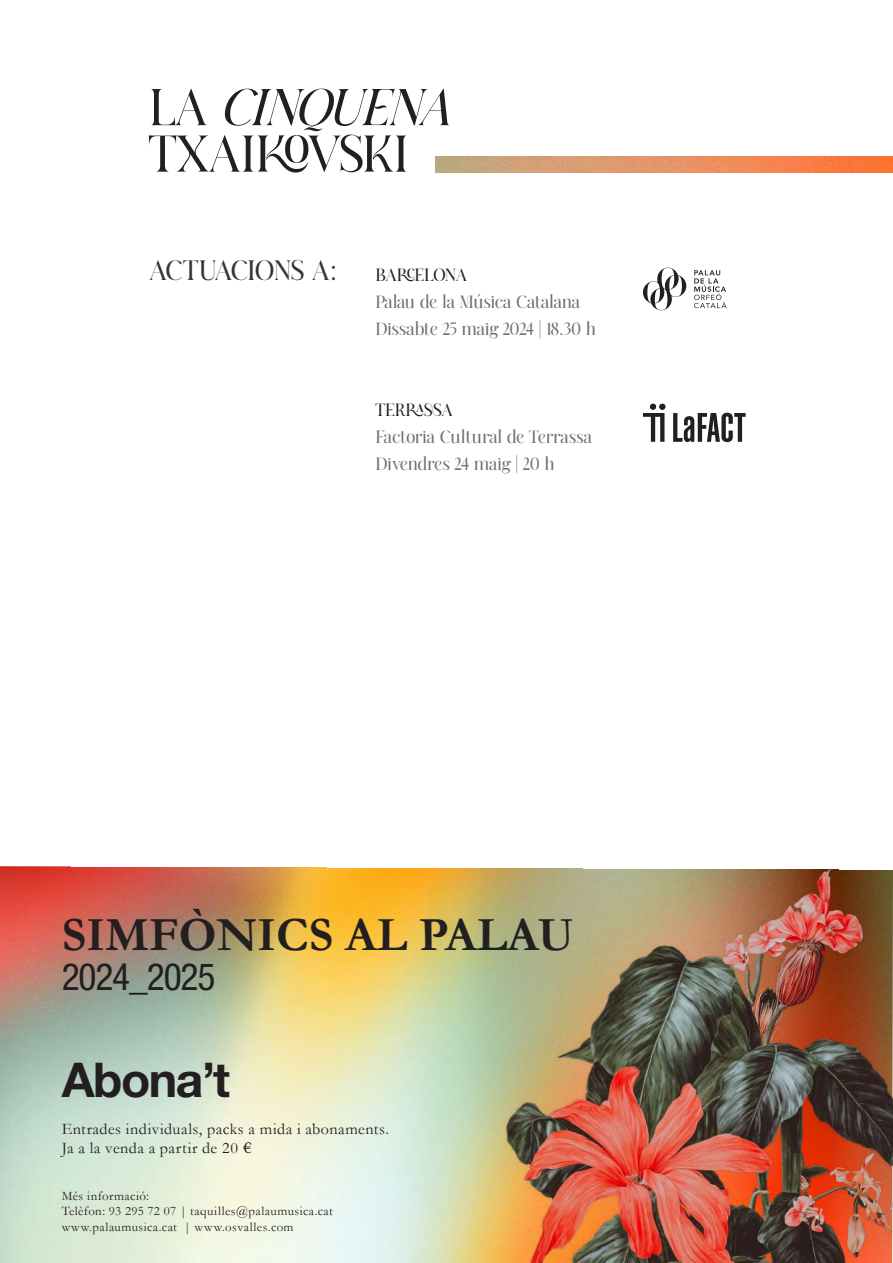
<style>
.page{position:relative;width:893px;height:1263px;background:#fff}
.page>*{position:absolute;margin:0;border:0;box-sizing:border-box;transform-origin:0 0}
.t1{font:52.5px/46.5px "Mitreba";letter-spacing:-.02em;color:#231f20}
.t2{font:700 48px "Garamond";color:#231f20}
.t3{font:700 48px "Helvetica Neue LT Std";letter-spacing:-.03em;color:#231f20}
.t4{font:condensed 37.5px "Helvetica Neue LT Std";letter-spacing:-.03em;color:#231f20}
.t5{font:28.5px "Mitreba";letter-spacing:-.05em;color:#353437}
.t6{font:18px/27px "Mitreba";letter-spacing:-.03em;color:#6c6d70}
.t7{font:18px "Mitreba";letter-spacing:-.02em;color:#231f20}
.t8{font:16.2px/19.5px "Garamond";letter-spacing:.025em;color:#231f20}
.t9{font:12.9px/15.6px "Garamond";letter-spacing:.03em;color:#231f20}
.s1{font-style:italic}
.s2{font-family:"Plantin Std"}
</style>
<div class="page">
<svg style="left:643px;top:268px;width:43px;height:42px"></svg>
<svg style="left:694px;top:270px;width:33px;height:38px"></svg>
<img style="left:436px;top:156px;width:457px;height:16px">
<img style="left:0;top:866px;width:481px;height:397px">
<img style="left:481px;top:868px;width:412px;height:395px">
<svg style="left:673px;top:413px;width:73px;height:29px"></svg>
<svg style="left:643px;top:404px;width:22px;height:38px"></svg>
<h1 class="t1" style="left:148px;top:82px;width:303px">LA <span class="s1">CINQUENA<br></span>TXAIKOVSKI</h1>
<h3 class="t5" style="left:149px;top:252px;width:189px">ACTUACIONS A:</h3>
<p class="t7" style="left:376px;top:264px;width:93px">BARCELONA</p>
<p class="t6" style="left:376px;top:288px;width:222px">Palau de la Música Catalana<br>Dissabte 25 maig 2024 | 18.30 h</p>
<p class="t7" style="left:376px;top:399px;width:79px">TERRASSA</p>
<p class="t6" style="left:376px;top:423px;width:218px">Factoria Cultural de Terrassa<br>Divendres 24 maig | 20 h</p>
<h2 class="t2" style="left:62px;top:902px;width:514px">SIMFÒNICS AL PALAU</h2>
<h3 class="t4" style="left:62px;top:955px;width:155px">2024_2025</h3>
<h2 class="t3" style="left:62px;top:1050px;width:170px">Abona’t</h2>
<p class="t8" style="left:62px;top:1118px;width:329px">Entrades individuals, packs a mida i abonaments.<br>Ja a la venda a partir de 20 <span class="s2">€</span></p>
<p class="t9" style="left:62px;top:1187px;width:273px">Més informació:<br>Telèfon: 93 295 72 07 | taquilles@palaumusica.cat www.palaumusica.cat | www.osvalles.com</p>
</div>
